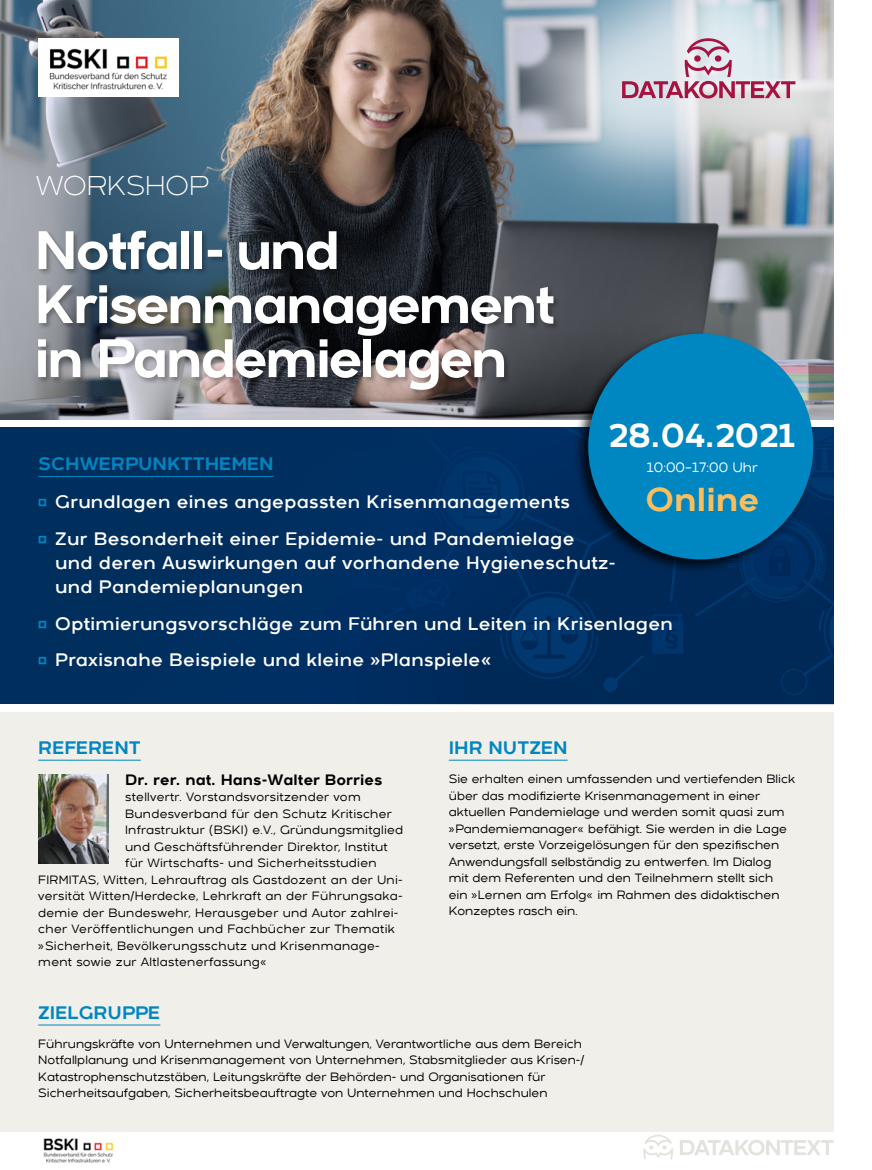
<style>
.page{position:relative;width:872px;height:1170px;background:#fff}
.page>*{position:absolute;margin:0;border:0;box-sizing:border-box;transform-origin:0 0}
.t1{font:700 54px/54px "Arkibal";letter-spacing:-.05em;color:#fff}
.t2{font:700 33px "Arkibal";color:#fff}
.t3{font:700 33px "Arkibal";color:#fbbe5d}
.t4{font:300 27px "Arkibal";color:#fff}
.t5{font:18px/36.8px "Arkibal";letter-spacing:.02em;color:#fff}
.t6{font:700 18px "Arkibal";color:#0086c0}
.t7{font:700 15px "Arkibal";color:#000}
.t8{font:500 13.5px "Arkibal";color:#fff}
.t9{font:500 12px/16.5px "Arkibal";color:#000}
.t10{font:500 12px "Arkibal";letter-spacing:.02em;color:#000}
</style>
<div class="page">
<div style="left:0;top:712px;width:833px;height:419px;background:#f0efea"></div>
<img style="left:0;top:0;width:833px;height:419px">
<div style="left:0;top:427px;width:833px;height:277px;background:#002f5e"></div>
<div style="left:337px;top:623px;width:26px;height:27px;background:#002f65;border-radius:50%"></div>
<svg style="left:366px;top:427px;width:467px;height:268px"></svg>
<div style="left:37px;top:230px;width:523px;height:166px;background:#000;opacity:.3"></div>
<hr style="left:38px;top:759px;width:103px;height:1px;background:#0086c0">
<hr style="left:38px;top:476px;width:236px;height:1px;background:#0086c0">
<hr style="left:38px;top:1024px;width:122px;height:1px;background:#0086c0">
<hr style="left:449px;top:759px;width:118px;height:1px;background:#0086c0">
<img style="left:43px;top:1138px;width:71px;height:25px">
<div style="left:573px;top:330px;width:243px;height:244px;background:#000;opacity:.75"></div>
<div style="left:588px;top:334px;width:225px;height:225px;background:#0086c0;border-radius:50%"></div>
<img style="left:38px;top:774px;width:70px;height:89px">
<svg style="left:643px;top:1135px;width:30px;height:24px"></svg>
<svg style="left:680px;top:1140px;width:153px;height:15px"></svg>
<div style="left:501px;top:0;width:371px;height:222px;background:#fff;opacity:.75"></div>
<svg style="left:622px;top:38px;width:173px;height:60px"></svg>
<img style="left:38px;top:38px;width:140px;height:59px">
<h3 class="t4" style="left:36px;top:168px;width:174px">WORKSHOP</h3>
<h1 class="t1" style="left:34px;top:222px;width:523px">Notfall- und<br>Krisenmanagement in Pandemielagen</h1>
<h2 class="t2" style="left:608px;top:411px;width:189px">28.04.2021</h2>
<p class="t8" style="left:646px;top:458px;width:113px">10:00–17:00 Uhr</p>
<h2 class="t3" style="left:645px;top:476px;width:115px">Online</h2>
<h3 class="t6" style="left:38px;top:451px;width:237px">SCHWERPUNKTTHEMEN</h3>
<h3 class="t5" style="left:55px;top:483px;width:520px">Grundlagen eines angepassten Krisenmanagements<br>Zur Besonderheit einer Epidemie- und Pandemielage</h3>
<h3 class="t5" style="left:55px;top:550px;width:562px;line-height:24px">und deren Auswirkungen auf vorhandene Hygieneschutz&shy;und Pandemieplanungen</h3>
<h3 class="t5" style="left:55px;top:604px;width:619px">Optimierungsvorschläge zum Führen und Leiten in Krisenlagen<br>Praxisnahe Beispiele und kleine »Planspiele«</h3>
<h3 class="t6" style="left:38px;top:734px;width:104px">REFERENT</h3>
<p class="t7" style="left:125px;top:768px;width:259px">Dr. rer. nat. Hans-Walter Borries</p>
<p class="t10" style="left:125px;top:789px;width:237px">stellvertr. Vorstandsvorsitzender vom</p>
<p class="t10" style="left:125px;top:805px;width:268px">Bundesverband für den Schutz Kritischer</p>
<p class="t10" style="left:125px;top:822px;width:280px">Infrastruktur (BSKI) e.V., Gründungsmitglied</p>
<p class="t10" style="left:125px;top:838px;width:264px">und Geschäftsführender Direktor, Institut</p>
<p class="t10" style="left:125px;top:855px;width:253px">für Wirtschafts- und Sicherheitsstudien</p>
<p class="t10" style="left:38px;top:871px;width:366px">FIRMITAS, Witten, Lehrauftrag als Gastdozent an der Uni-</p>
<p class="t10" style="left:38px;top:888px;width:366px">versität Witten/Herdecke, Lehrkraft an der Führungsaka-</p>
<p class="t10" style="left:38px;top:904px;width:362px">demie der Bundeswehr, Herausgeber und Autor zahlrei-</p>
<p class="t10" style="left:38px;top:921px;width:358px">cher Veröffentlichungen und Fachbücher zur Thematik</p>
<p class="t10" style="left:38px;top:937px;width:343px">»Sicherheit, Bevölkerungsschutz und Krisenmanage-</p>
<p class="t10" style="left:38px;top:954px;width:230px">ment sowie zur Altlastenerfassung«</p>
<h3 class="t6" style="left:449px;top:734px;width:120px">IHR NUTZEN</h3>
<p class="t9" style="left:449px;top:770px;width:348px">Sie erhalten einen umfassenden und vertiefenden Blick über das modifizierte Krisenmanagement in einer aktuellen Pandemielage und werden somit quasi zum »Pandemiemanager« befähigt. Sie werden in die Lage versetzt, erste Vorzeigelösungen für den spezifischen Anwendungsfall selbständig zu entwerfen. Im Dialog<br>mit dem Referenten und den Teilnehmern stellt sich<br>ein »Lernen am Erfolg« im Rahmen des didaktischen Konzeptes rasch ein.</p>
<h3 class="t6" style="left:38px;top:999px;width:124px">ZIELGRUPPE</h3>
<p class="t9" style="left:38px;top:1035px;width:548px">Führungskräfte von Unternehmen und Verwaltungen, Verantwortliche aus dem Bereich Notfallplanung und Krisenmanagement von Unternehmen, Stabsmitglieder aus Krisen-/ Katastrophenschutzstäben, Leitungskräfte der Behörden- und Organisationen für Sicherheitsaufgaben, Sicherheitsbeauftragte von Unternehmen und Hochschulen</p>
</div>
